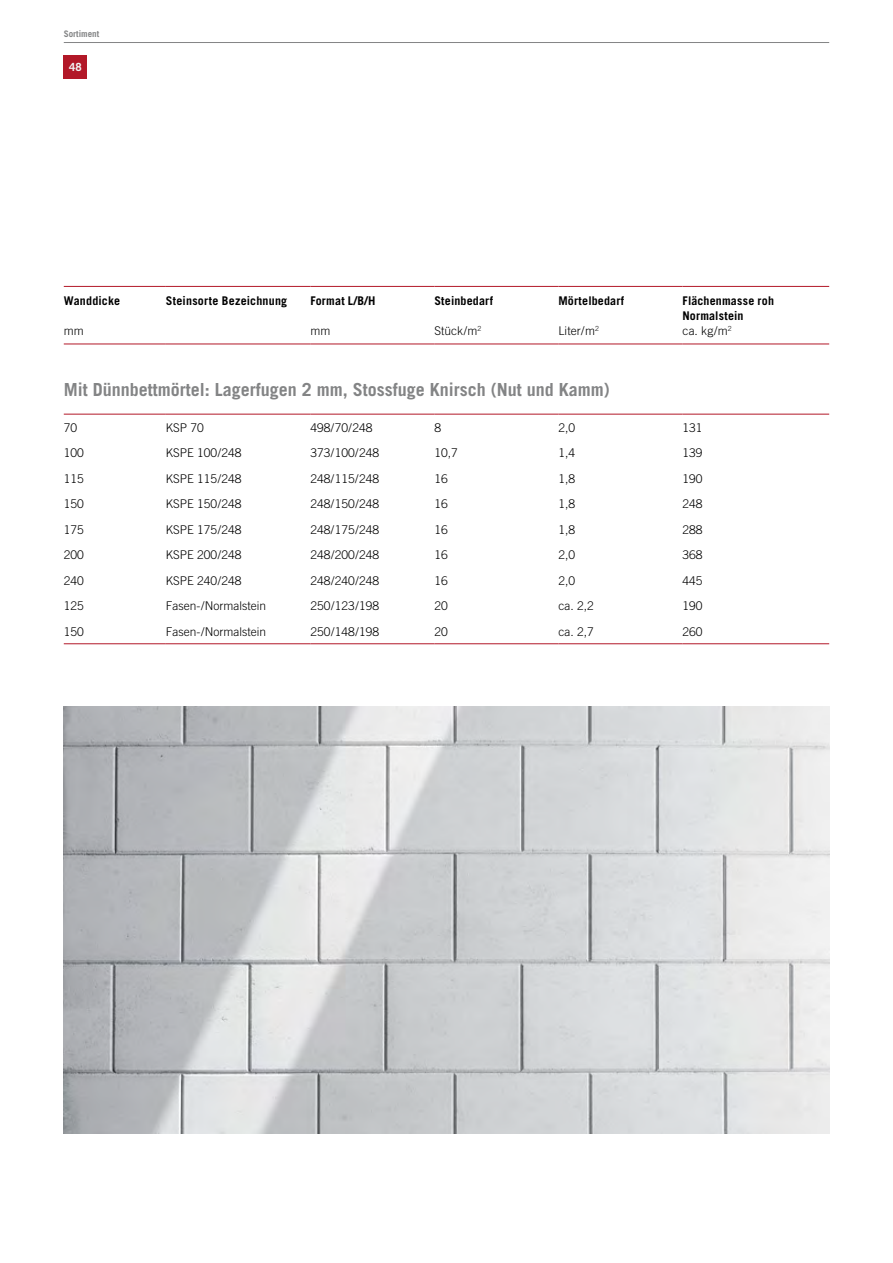
<style>
.page{position:relative;width:893px;height:1263px;background:#fff}
.page>*{position:absolute;margin:0;border:0;box-sizing:border-box;transform-origin:0 0}
.t1{font:700 18px "Trade Gothic";color:#838485}
.t2{font:300 12px "Trade Gothic";color:#000}
.t3{font:700 12px/15px "Trade Gothic";letter-spacing:.015em;color:#000}
.t4{font:700 11.25px "Trade Gothic";color:#f1f5f5}
.t5{font:700 9px "Trade Gothic";color:#838485}
.s1{font-weight:300}
</style>
<div class="page">
<div style="left:64px;top:55px;width:23px;height:24px;background:#b21828"></div>
<hr style="left:64px;top:42px;width:765px;height:1px;background:#838485">
<hr style="left:64px;top:286px;width:102px;height:1px;background:#b21828">
<hr style="left:166px;top:286px;width:144px;height:1px;background:#b21828">
<hr style="left:310px;top:286px;width:124px;height:1px;background:#b21828">
<hr style="left:434px;top:286px;width:124px;height:1px;background:#b21828">
<hr style="left:558px;top:286px;width:124px;height:1px;background:#b21828">
<hr style="left:682px;top:286px;width:147px;height:1px;background:#b21828">
<hr style="left:64px;top:344px;width:102px;height:1px;background:#b21828">
<hr style="left:166px;top:344px;width:144px;height:1px;background:#b21828">
<hr style="left:310px;top:344px;width:124px;height:1px;background:#b21828">
<hr style="left:434px;top:344px;width:124px;height:1px;background:#b21828">
<hr style="left:558px;top:344px;width:124px;height:1px;background:#b21828">
<hr style="left:682px;top:344px;width:147px;height:1px;background:#b21828">
<hr style="left:64px;top:414px;width:102px;height:1px;background:#b21828">
<hr style="left:166px;top:414px;width:144px;height:1px;background:#b21828">
<hr style="left:310px;top:414px;width:124px;height:1px;background:#b21828">
<hr style="left:434px;top:414px;width:124px;height:1px;background:#b21828">
<hr style="left:558px;top:414px;width:124px;height:1px;background:#b21828">
<hr style="left:682px;top:414px;width:147px;height:1px;background:#b21828">
<hr style="left:64px;top:643px;width:102px;height:1px;background:#b21828">
<hr style="left:166px;top:643px;width:144px;height:1px;background:#b21828">
<hr style="left:310px;top:643px;width:124px;height:1px;background:#b21828">
<hr style="left:434px;top:643px;width:124px;height:1px;background:#b21828">
<hr style="left:558px;top:643px;width:124px;height:1px;background:#b21828">
<hr style="left:682px;top:643px;width:147px;height:1px;background:#b21828">
<img style="left:64px;top:707px;width:765px;height:427px">
<p class="t5" style="left:64px;top:28px;width:37px">Sortiment</p>
<p class="t4" style="left:69px;top:60px;width:14px">48</p>
<p class="t3" style="left:64px;top:293px;width:58px">Wanddicke</p>
<p class="t2" style="left:64px;top:323px;width:21px">mm</p>
<p class="t3" style="left:166px;top:293px;width:123px">Steinsorte Bezeichnung</p>
<p class="t3" style="left:310px;top:293px;width:62px">Format L /B/ H</p>
<p class="t2" style="left:310px;top:323px;width:21px">mm</p>
<p class="t3" style="left:434px;top:293px;width:60px">Steinbedarf</p>
<p class="t2" style="left:434px;top:323px;width:49px">Stück/m<sup>2</sup></p>
<p class="t3" style="left:558px;top:293px;width:67px">Mörtelbedarf</p>
<p class="t2" style="left:558px;top:323px;width:42px">Liter/m<sup>2</sup></p>
<p class="t3" style="left:682px;top:293px;width:93px">Flächenmasse roh<br>Normalstein<br><span class="s1">ca. kg/m</span><sup>2</sup></p>
<h1 class="t1" style="left:64px;top:378px;width:548px">Mit Dünnbettmörtel: Lagerfugen 2 mm, Stossfuge Knirsch (Nut und Kamm)</h1>
<p class="t2" style="left:64px;top:420px;width:15px">70</p>
<p class="t2" style="left:166px;top:420px;width:40px">KSP 70</p>
<p class="t2" style="left:310px;top:420px;width:64px">498/70/248</p>
<p class="t2" style="left:434px;top:420px;width:8px">8</p>
<p class="t2" style="left:558px;top:420px;width:18px">2,0</p>
<p class="t2" style="left:682px;top:420px;width:22px">131</p>
<p class="t2" style="left:64px;top:446px;width:22px">100</p>
<p class="t2" style="left:166px;top:446px;width:77px">KSPE 100/248</p>
<p class="t2" style="left:310px;top:446px;width:70px">373/100/248</p>
<p class="t2" style="left:434px;top:446px;width:25px">10,7</p>
<p class="t2" style="left:558px;top:446px;width:18px">1,4</p>
<p class="t2" style="left:682px;top:446px;width:22px">139</p>
<p class="t2" style="left:64px;top:471px;width:22px">115</p>
<p class="t2" style="left:166px;top:471px;width:77px">KSPE 115/248</p>
<p class="t2" style="left:310px;top:471px;width:70px">248/115/248</p>
<p class="t2" style="left:434px;top:471px;width:15px">16</p>
<p class="t2" style="left:558px;top:471px;width:18px">1,8</p>
<p class="t2" style="left:682px;top:471px;width:22px">190</p>
<p class="t2" style="left:64px;top:497px;width:22px">150</p>
<p class="t2" style="left:166px;top:497px;width:77px">KSPE 150/248</p>
<p class="t2" style="left:310px;top:497px;width:70px">248/150/248</p>
<p class="t2" style="left:434px;top:497px;width:15px">16</p>
<p class="t2" style="left:558px;top:497px;width:18px">1,8</p>
<p class="t2" style="left:682px;top:497px;width:22px">248</p>
<p class="t2" style="left:64px;top:522px;width:22px">175</p>
<p class="t2" style="left:166px;top:522px;width:77px">KSPE 175/248</p>
<p class="t2" style="left:310px;top:522px;width:70px">248/175/248</p>
<p class="t2" style="left:434px;top:522px;width:15px">16</p>
<p class="t2" style="left:558px;top:522px;width:18px">1,8</p>
<p class="t2" style="left:682px;top:522px;width:22px">288</p>
<p class="t2" style="left:64px;top:548px;width:22px">200</p>
<p class="t2" style="left:166px;top:548px;width:77px">KSPE 200/248</p>
<p class="t2" style="left:310px;top:548px;width:70px">248/200/248</p>
<p class="t2" style="left:434px;top:548px;width:15px">16</p>
<p class="t2" style="left:558px;top:548px;width:18px">2,0</p>
<p class="t2" style="left:683px;top:548px;width:22px">368</p>
<p class="t2" style="left:64px;top:573px;width:22px">240</p>
<p class="t2" style="left:166px;top:573px;width:77px">KSPE 240/248</p>
<p class="t2" style="left:310px;top:573px;width:70px">248/240/248</p>
<p class="t2" style="left:434px;top:573px;width:15px">16</p>
<p class="t2" style="left:559px;top:573px;width:18px">2,0</p>
<p class="t2" style="left:683px;top:573px;width:22px">445</p>
<p class="t2" style="left:64px;top:599px;width:22px">125</p>
<p class="t2" style="left:166px;top:599px;width:102px">Fasen-/Normalstein</p>
<p class="t2" style="left:310px;top:599px;width:70px">250/123/198</p>
<p class="t2" style="left:434px;top:599px;width:15px">20</p>
<p class="t2" style="left:559px;top:599px;width:37px">ca. 2,2</p>
<p class="t2" style="left:683px;top:599px;width:22px">190</p>
<p class="t2" style="left:64px;top:624px;width:22px">150</p>
<p class="t2" style="left:166px;top:624px;width:102px">Fasen-/Normalstein</p>
<p class="t2" style="left:310px;top:624px;width:70px">250/148/198</p>
<p class="t2" style="left:435px;top:624px;width:15px">20</p>
<p class="t2" style="left:559px;top:624px;width:37px">ca. 2,7</p>
<p class="t2" style="left:683px;top:624px;width:22px">260</p>
</div>
